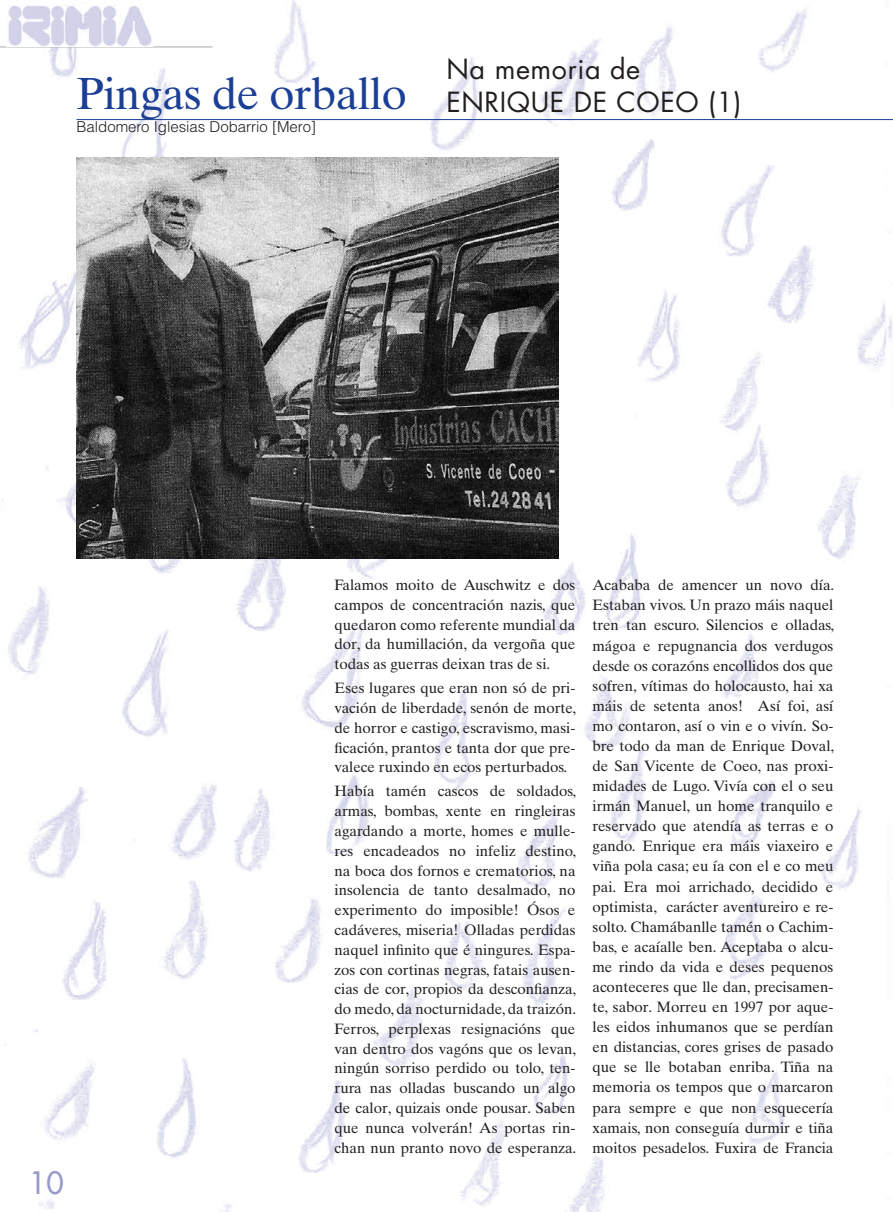
<style>
.page{position:relative;width:893px;height:1212px;background:#fff}
.page>*{position:absolute;margin:0;border:0;box-sizing:border-box;transform-origin:0 0}
.t1{font:45px "Times Ten LT Std";letter-spacing:-.01em;color:#1b3f94}
.t2{font:500 30px "Futura Std";color:#979aca}
.t3{font:27px/33px "Futura Std";letter-spacing:.02em;color:#231f20}
.t4{font:15px/20.1px "Times Ten LT Std";color:#231f20;text-align:justify}
.t5{font:300 15px "Helvetica LT Std";color:#231f20}
</style>
<div class="page">
<img style="left:0;top:0;width:893px;height:1212px">
<hr style="left:0;top:47px;width:213px;height:1px;background:#a8a9ad">
<img style="left:6px;top:5px;width:147px;height:41px">
<img style="left:77px;top:157px;width:482px;height:401px">
<hr style="left:77px;top:119px;width:816px;height:1px;background:#1b3f94">
<h1 class="t1" style="left:77px;top:67px;width:332px">Pingas de orballo</h1>
<p class="t5" style="left:77px;top:117px;width:241px">Baldomero Iglesias Dobarrio [Mero]</p>
<h3 class="t3" style="left:446px;top:53px;width:297px">Na memoria de<br>ENRIQUE DE COEO (1)</h3>
<h2 class="t2" style="left:29px;top:1164px;width:36px">10</h2>
<p class="t4" style="left:334px;top:575px;width:242px">Falamos moito de Auschwitz e dos campos de concentración nazis, que quedaron como referente mundial da dor, da humillación, da vergoña que todas as guerras deixan tras de si.</p>
<p class="t4" style="left:334px;top:678px;width:243px">Eses lugares que eran non só de pri&shy;vación de liberdade, senón de morte, de horror e castigo, escravismo, masi&shy;ficación, prantos e tanta dor que pre&shy;valece ruxindo en ecos perturbados.</p>
<p class="t4" style="left:334px;top:781px;width:243px">Había tamén cascos de soldados, armas, bombas, xente en ringleiras agardando a morte, homes e mulle&shy;res encadeados no infeliz destino, na boca dos fornos e crematorios, na insolencia de tanto desalmado, no experimento do imposible! Ósos e cadáveres, miseria! Olladas perdidas naquel infinito que é ningures. Espa&shy;zos con cortinas negras, fatais ausen&shy;cias de cor, propios da desconfianza, do medo, da nocturnidade, da traizón.<br>Ferros, perplexas resignacións que van dentro dos vagóns que os levan, ningún sorriso perdido ou tolo, ten&shy;rura nas olladas buscando un algo de calor, quizais onde pousar. Saben que nunca volverán! As portas rin&shy;chan nun pranto novo de esperanza.</p>
<p class="t4" style="left:592px;top:575px;width:243px">Acababa de amencer un novo día.<br>Estaban vivos. Un prazo máis naquel tren tan escuro. Silencios e olladas, mágoa e repugnancia dos verdugos desde os corazóns encollidos dos que sofren, vítimas do holocausto, hai xa máis de setenta anos! Así foi, así mo contaron, así o vin e o vivín. So&shy;bre todo da man de Enrique Doval, de San Vicente de Coeo, nas proxi&shy;midades de Lugo. Vivía con el o seu irmán Manuel, un home tranquilo e reservado que atendía as terras e o gando. Enrique era máis viaxeiro e viña pola casa; eu ía con el e co meu pai. Era moi arrichado, decidido e optimista, carácter aventureiro e re&shy;solto. Chamábanlle tamén o Cachim&shy;bas, e acaíalle ben. Aceptaba o alcu&shy;me rindo da vida e deses pequenos aconteceres que lle dan, precisamen&shy;te, sabor. Morreu en 1997 por aque&shy;les eidos inhumanos que se perdían en distancias, cores grises de pasado que se lle botaban enriba. Tiña na memoria os tempos que o marcaron para sempre e que non esquecería xamais, non conseguía durmir e tiña moitos pesadelos. Fuxira de Francia</p>
</div>
